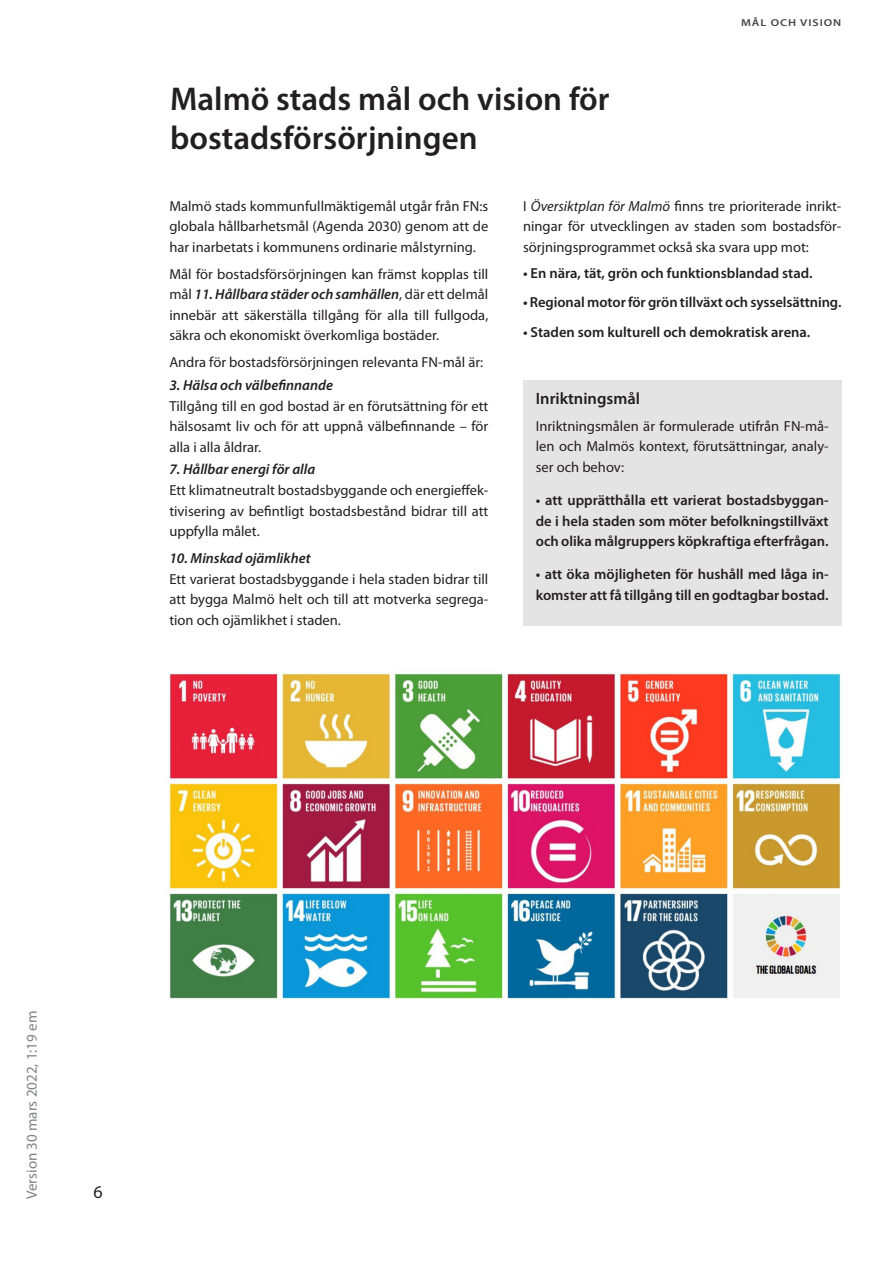
<style>
.page{position:relative;width:893px;height:1263px;background:#fff}
.page>*{position:absolute;margin:0;border:0;box-sizing:border-box;transform-origin:0 0}
.Rubrik{font:600 33px "Myriad Pro";color:#231f20}
.t1{font:18px "Myriad Pro";color:#231f20}
.Underrubrik{font:600 16.5px "Myriad Pro";color:#231f20}
.t2{font:15px "Myriad Pro";color:#808285}
.Brödtext_utan{font:14.55px/20.5px "Myriad Pro";color:#231f20;text-align:justify}
.Brödtext_utan-2{font:600 14.55px/20.5px "Myriad Pro";color:#231f20;text-align:justify}
.Brödtext_utan-3{font:italic 600 14.55px "Myriad Pro";color:#231f20}
.Underrubrik-2{font:600 14.55px "Myriad Pro";color:#231f20}
.överstycke{font:600 10.05px "Myriad Pro";letter-spacing:.08em;color:#454647;scale:1.19 1}
.s1{font-weight:600;font-style:italic}
.s2{font-style:italic}
</style>
<div class="page">
<div style="left:523px;top:380px;width:318px;height:245px;background:#e5e4e4"></div>
<img style="left:168px;top:673px;width:673px;height:326px">
<p class="Rubrik" style="left:170px;top:80px;width:441px">Malmö stads mål och vision för</p>
<p class="Rubrik" style="left:170px;top:120px;width:309px">bostadsförsörjningen</p>
<p class="överstycke" style="left:741px;top:17px;width:86px">MÅL OCH VISION</p>
<p class="Brödtext_utan" style="left:169px;top:195px;width:320px">Malmö stads kommunfullmäktigemål utgår från FN:s globala hållbarhetsmål (Agenda 2030) genom att de har inarbetats i kommunens ordinarie målstyrning.</p>
<p class="Brödtext_utan" style="left:169px;top:263px;width:320px">Mål för bostadsförsörjningen kan främst kopplas till mål <span class="s1">11. Hållbara städer och samhällen</span>, där ett delmål innebär att säkerställa tillgång för alla till fullgoda, säkra och ekonomiskt överkomliga bostäder.</p>
<p class="Brödtext_utan" style="left:169px;top:352px;width:315px">Andra för bostadsförsörjningen relevanta FN-mål är:</p>
<p class="Brödtext_utan-3" style="left:169px;top:376px;width:165px">3. Hälsa och välbefinnande</p>
<p class="Brödtext_utan" style="left:169px;top:395px;width:320px">Tillgång till en god bostad är en förutsättning för ett hälsosamt liv och för att uppnå välbefinnande – för alla i alla åldrar.</p>
<p class="Brödtext_utan-3" style="left:169px;top:460px;width:147px">7. Hållbar energi för alla</p>
<p class="Brödtext_utan" style="left:169px;top:480px;width:320px">Ett klimatneutralt bostadsbyggande och energieffek&shy;tivisering av befintligt bostadsbestånd bidrar till att uppfylla målet.</p>
<p class="Brödtext_utan-3" style="left:169px;top:549px;width:143px">10. Minskad ojämlikhet</p>
<p class="Brödtext_utan" style="left:169px;top:568px;width:320px">Ett varierat bostadsbyggande i hela staden bidrar till att bygga Malmö helt och till att motverka segrega&shy;tion och ojämlikhet i staden.</p>
<p class="Brödtext_utan" style="left:523px;top:195px;width:320px">I <span class="s2">Översiktplan för Malmö</span> finns tre prioriterade inrikt&shy;ningar för utvecklingen av staden som bostadsför&shy;sörjningsprogrammet också ska svara upp mot:</p>
<p class="Brödtext_utan-2" style="left:523px;top:263px;width:291px">• En nära, tät, grön och funktionsblandad stad.</p>
<p class="Brödtext_utan-2" style="left:523px;top:292px;width:320px">• Regional motor för grön tillväxt och sysselsättning.</p>
<p class="Underrubrik-2" style="left:523px;top:324px;width:289px">• Staden som kulturell och demokratisk arena.</p>
<p class="Underrubrik" style="left:536px;top:389px;width:106px">Inriktningsmål</p>
<p class="Brödtext_utan" style="left:536px;top:415px;width:294px">Inriktningsmålen är formulerade utifrån FN-må&shy;len och Malmös kontext, förutsättningar, analy&shy;ser och behov:</p>
<p class="Brödtext_utan-2" style="left:536px;top:490px;width:294px">• att upprätthålla ett varierat bostadsbyggan&shy;de i hela staden som möter befolkningstillväxt och olika målgruppers köpkraftiga efterfrågan.</p>
<p class="Brödtext_utan-2" style="left:536px;top:564px;width:294px">• att öka möjligheten för hushåll med låga in&shy;komster att få tillgång till en godtagbar bostad.</p>
<p class="t2" style="left:22px;top:1199px;width:190px;rotate:-90deg">Version 30 mars 2022, 1:19 em</p>
<p class="t1" style="left:94px;top:1181px;width:11px">6</p>
</div>
